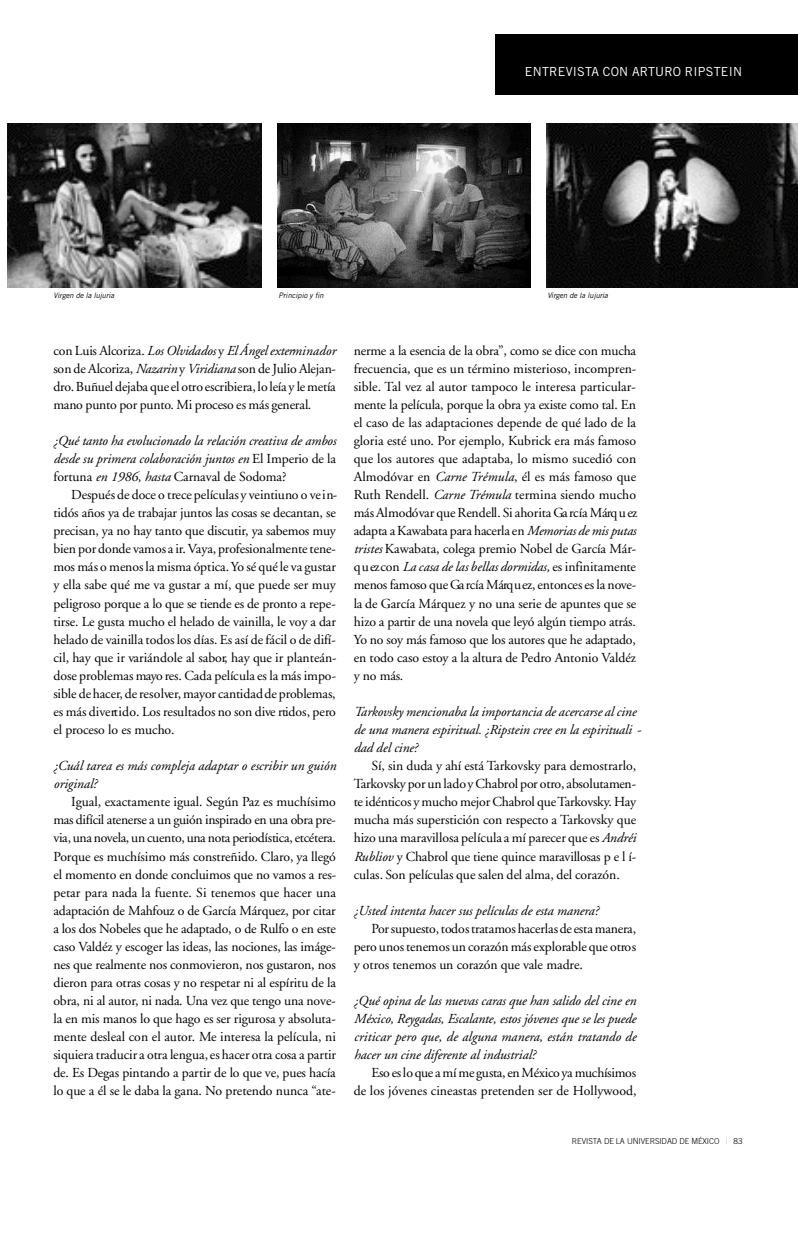
<style>
.page{position:relative;width:798px;height:1241px;background:#fff}
.page>*{position:absolute;margin:0;border:0;box-sizing:border-box;transform-origin:0 0}
.t1{font:13.75px/18px "Adobe Garamond";letter-spacing:-.005em;color:#000;text-align:justify}
.t2{font:italic 13.75px/18px "Adobe Garamond";letter-spacing:-.005em;color:#000;text-align:justify}
.t3{font:12.5px "Trade Gothic";letter-spacing:.015em;color:#fff}
.t4{font:300 8.12px "Trade Gothic";letter-spacing:-.01em;color:#000}
.t5{font:italic 7.5px "Trade Gothic";letter-spacing:-.01em;color:#000}
.s1{font-style:italic}
.s2{font-style:normal}
.s3{font-weight:400;color:#bfbfbf}
</style>
<div class="page">
<div style="left:495px;top:34px;width:302px;height:60px;background:#000"></div>
<img style="left:8px;top:123px;width:253px;height:165px">
<img style="left:277px;top:123px;width:253px;height:165px">
<img style="left:546px;top:123px;width:251px;height:165px">
<p class="t3" style="left:524px;top:67px;width:219px">E N T R E V IS TA CON ARTURO RIPSTEIN</p>
<p class="t5" style="left:53px;top:292px;width:62px">Virgen de la lujuria</p>
<p class="t5" style="left:278px;top:292px;width:47px">Principio y fin</p>
<p class="t5" style="left:547px;top:292px;width:62px">Virgen de la lujuria</p>
<p class="t1" style="left:53px;top:342px;width:284px">con Luis Alcoriza. <span class="s1">Los Olvidados</span> y <span class="s1">El Ángel exterm in a d o r </span>son de Alcoriza,<span class="s1">Nazarin</span> y<span class="s1">Virid ia n a</span> son de Julio Alejan&shy;d ro.Buñuel dejaba queelotroescribiera, loleía y le metía mano punto por punto. Mi proceso es más general.</p>
<p class="t2" style="left:53px;top:433px;width:284px">¿Qué tanto ha evolucionado la relación creativa de ambos desde su primera colaboración juntos en <span class="s2">El Imperio de la fortuna</span> en 1986, hasta <span class="s2">Carnaval de Sodoma?</span></p>
<p class="t1" style="left:53px;top:486px;width:285px;text-indent:18px">Después de doce o trece películas y veintiuno o ve i n&shy;tidós años ya de trabajar juntos las cosas se decantan, se precisan, ya no hay tanto que discutir, ya sabemos muy bien por donde vamos a ir. Vaya, profesionalmente tene&shy;mos más o menosla misma óptica. Yo sé quéle va gustar y ella sabe qué me va gustar a mí, que puede ser muy peligroso porque a lo que se tiende es de pronto a repe&shy;tirse. Le gusta mucho el helado de vainilla, le voy a dar helado de vainilla todos los días. Es así de fácil o de difí&shy;c il, hay que ir variándole al sabor, hay que ir planteán&shy;dose problemas mayo res. Cada película es la más impo&shy;sible dehacer, de re so lve r, mayor cantidadde pro b le m a s, es más dive rtid o. Los resultados no son dive rtidos, pero el proceso lo es mucho.</p>
<p class="t2" style="left:53px;top:757px;width:284px">¿Cuál tarea es más compleja adaptar o escribir un guión original?</p>
<p class="t1" style="left:53px;top:794px;width:284px;text-indent:18px">Igual, exactamente igual. Según Paz es muchísimo mas difícil atenerse a un guión inspirado en una obra pre&shy;via, una novela, uncuento, una nota periodística, etcétera.<br>Porque es muchísimo más constreñido. Claro, ya llegó el momento en donde concluimos que no vamos a res&shy;petar para nada la fuente. Si tenemos que hacer una adaptación de Mahfouz o de García Márquez, por citar a los dos Nobeles que he adaptado, o de Rulfo o en este caso Valdéz y escoger las ideas, las nociones, las imáge&shy;nes que realmente nos conmovieron, nos gustaron, nos dieron para otras cosas y no respetar ni al espíritu de la obra, ni al autor, ni nada. Una vez que tengo una nove&shy;la en mis manos lo que hago es ser rigurosa y absoluta&shy;mente desleal con el autor. Me interesa la película, ni siquiera traducir a otra lengua, es hacer otra cosa a partir de. Es Degas pintando a partir de lo que ve, pues hacía lo que a él se le daba la gana. No pretendo nunca “ate-</p>
<p class="t1" style="left:353px;top:342px;width:285px">nerme a la esencia de la obra”, como se dice con mucha frecuencia, que es un término misterioso, incompren&shy;sible. Tal vez al autor tampoco le interesa particular&shy;mente la película, porque la obra ya existe como tal. En el caso de las adaptaciones depende de qué lado de la gloria esté uno. Por ejemplo, Kubrick era más famoso que los autores que adaptaba, lo mismo sucedió con Almodóvar en <span class="s1">Carne Trémula</span>, él es más famoso que Ruth Rendell. <span class="s1">Carne Trémula</span> termina siendo mucho más Almodóvar que Rendell. Si ahorita Ga rcía Márq u ez adapta aKawabata para hacerla en <span class="s1">Memorias de mis putas tristes</span> Kawabata, colega premio Nobel de García Már&shy;q u ez con <span class="s1">La casa de las bellas dorm id a s,</span> es infinitamente menos famoso que Ga rcía Márq u ez,entonces es la nove&shy;la de García Márquez y no una serie de apuntes que se hizo a partir de una novela que leyó algún tiempo atrás.<br>Yo no soy más famoso que los autores que he adaptado, en todo caso estoy a la altura de Pedro Antonio Valdéz y no más.</p>
<p class="t2" style="left:353px;top:703px;width:288px;text-align:left">Ta rk ovsky mencionaba la importancia de acercarse al cine de una manera espiritual. ¿Ripstein cree en la espirituali - dad del cine?</p>
<p class="t1" style="left:353px;top:757px;width:284px;text-indent:18px">Sí, sin duda y ahí está Tarkovsky para demostrarlo, Ta rk ovsky por unladoy Chabrol por otro, absolutamen&shy;te idénticos y mucho mejor Chabrol queTa rk ov sk y. Ha y mucha más superstición con respecto a Tarkovsky que h izo una maravillosa película a mí parecer que es <span class="s1">An d réi Rubliov</span> y Chabrol que tiene quince maravillosas p e l í&shy;culas. Son películas que salen del alma, del corazón.</p>
<p class="t2" style="left:353px;top:902px;width:246px">¿Usted intenta hacer sus películas de esta manera?</p>
<p class="t1" style="left:353px;top:920px;width:284px;text-indent:18px">Por supuesto,todostratamos hacerlasde esta manera, p e ro unostenemos un corazón másexplorable que otro s y otros tenemos un corazón que vale madre.</p>
<p class="t2" style="left:353px;top:992px;width:284px">¿Qué opina de las nuevas caras que han salido del cine en México, Reygadas, Escalante, estos jóvenes que se les puede criticar pero que, de alguna manera, están tratando de hacer un cine diferente al industrial?</p>
<p class="t1" style="left:353px;top:1065px;width:284px;text-align:right">Eso esloque a mí me gusta, enMéxico ya muchísimos<br>de los jóvenes cineastas pretenden ser de Hollywood,</p>
<p class="t4" style="left:571px;top:1137px;width:172px">REVISTA DE LA UNIVERSIDAD DE MÉXICO <span class="s3">|</span> 83</p>
</div>
